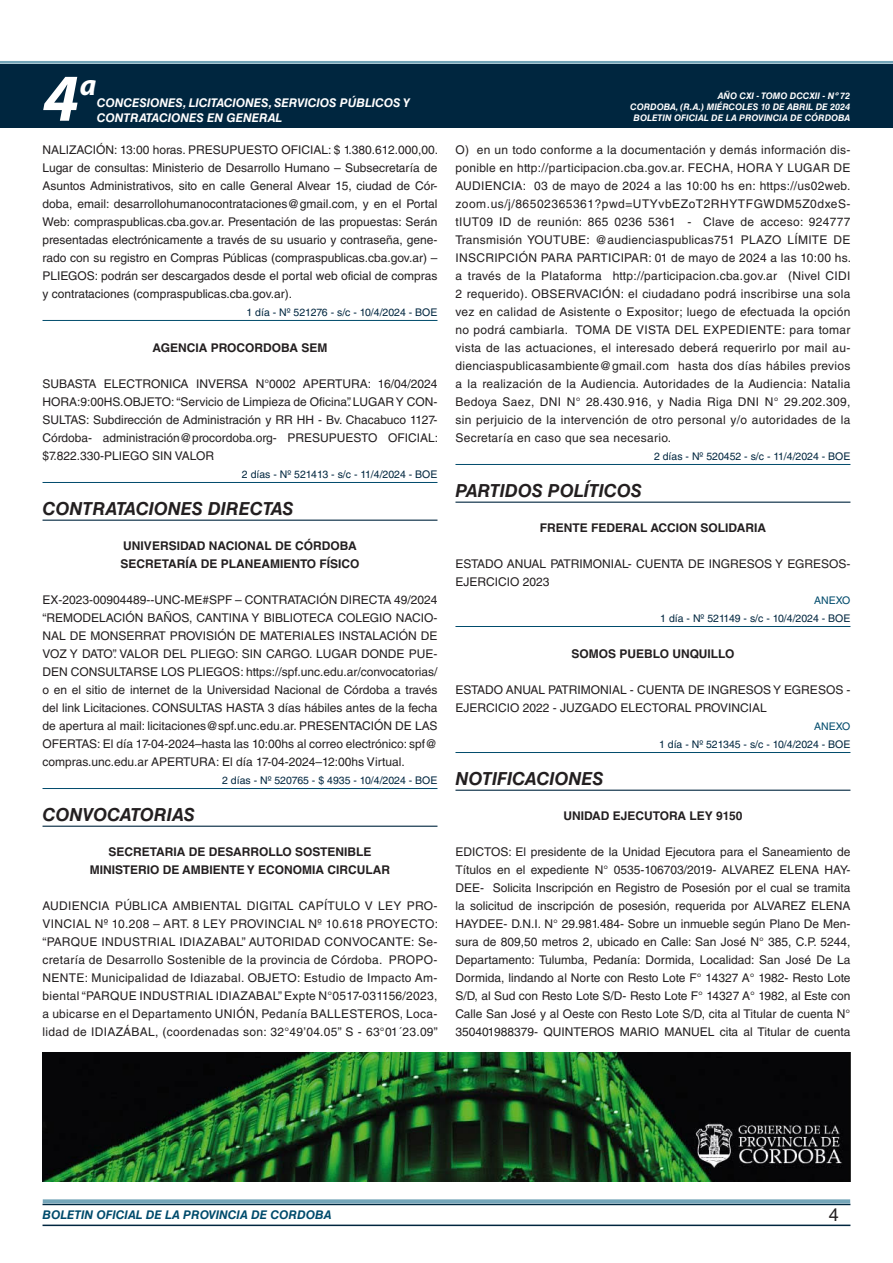
<style>
.page{position:relative;width:893px;height:1263px;background:#fff}
.page>*{position:absolute;margin:0;border:0;box-sizing:border-box;transform-origin:0 0}
.t1{font:italic 700 67.5px "Myriad Pro";color:#fff}
.t2{font:italic 700 30px "Myriad Pro";color:#fff}
.NOMBRE_DE_MINISTERIO{font:italic 700 18px "Helvetica LT Std";color:#231f20}
.t3{font:18px "Helvetica LT Std";color:#231f20}
.TEXTO_BASE{font:12px/18px "Helvetica LT Std";color:#231f20;text-align:justify}
.RESUELVE{font:700 12px "Helvetica LT Std";color:#231f20}
.t4{font:italic 700 12px/14.4px "Helvetica LT Std";color:#fff}
.t5{font:italic 700 12px "Helvetica LT Std";color:#004b6c}
.FECHA_DE_VENCIMIENTO{font:10.5px "Helvetica LT Std";color:#00263f}
.ANEXO{font:10.5px "Helvetica LT Std";color:#004b6c}
.t6{font:italic 700 9px/10.8px "Helvetica LT Std";color:#fff;text-align:right}
</style>
<div class="page">
<div style="left:0;top:61px;width:893px;height:6px;background:#fff;opacity:.75"></div>
<hr style="left:43px;top:1224px;width:807px;height:2px;background:#00263f">
<div style="left:42px;top:1198px;width:809px;height:8px;background:#fff;opacity:.75"></div>
<div style="left:0;top:64px;width:893px;height:64px;background:#00263f"></div>
<hr style="left:43px;top:320px;width:394px;height:1px;background:#004b6c">
<hr style="left:43px;top:482px;width:394px;height:1px;background:#004b6c">
<hr style="left:43px;top:520px;width:394px;height:1px;background:#00263f">
<hr style="left:43px;top:788px;width:394px;height:1px;background:#004b6c">
<hr style="left:43px;top:826px;width:394px;height:1px;background:#00263f">
<hr style="left:455px;top:464px;width:395px;height:1px;background:#004b6c">
<hr style="left:455px;top:502px;width:395px;height:1px;background:#00263f">
<hr style="left:455px;top:626px;width:395px;height:1px;background:#004b6c">
<hr style="left:455px;top:752px;width:395px;height:1px;background:#004b6c">
<hr style="left:455px;top:790px;width:395px;height:1px;background:#00263f">
<img style="left:43px;top:1052px;width:807px;height:129px">
<h1 class="t1" style="left:43px;top:54px;width:38px">4</h1>
<h2 class="t2" style="left:80px;top:66px;width:18px">a</h2>
<p class="t4" style="left:97px;top:96px;width:315px">CONCESIONES, LICITACIONES, SERVICIOS PÚBLICOS Y<br>CONTRATACIONES EN GENERAL</p>
<p class="TEXTO_BASE" style="left:43px;top:141px;width:397px">NALIZACIÓN: 13:00 horas. PRESUPUESTO OFICIAL: $ 1.380.612.000,00.<br>Lugar de consultas: Ministerio de Desarrollo Humano – Subsecretaría de Asuntos Administrativos, sito en calle General Alvear 15, ciudad de Cór&shy;doba, email: desarrollohumanocontrataciones@gmail.com, y en el Portal Web: compraspublicas.cba.gov.ar. Presentación de las propuestas: Serán presentadas electrónicamente a través de su usuario y contraseña, gene&shy;rado con su registro en Compras Públicas (compraspublicas.cba.gov.ar) – PLIEGOS: podrán ser descargados desde el portal web oficial de compras y contrataciones (compraspublicas.cba.gov.ar).</p>
<p class="FECHA_DE_VENCIMIENTO" style="left:247px;top:306px;width:192px">1 día - Nº 521276 - s/c - 10/4/2024 - BOE</p>
<p class="RESUELVE" style="left:153px;top:340px;width:176px">AGENCIA PROCORDOBA SEM</p>
<p class="TEXTO_BASE" style="left:43px;top:375px;width:397px">SUBASTA ELECTRONICA INVERSA N°0002 APERTURA: 16/04/2024<br>HORA:9:00HS.OBJETO: “Servicio de Limpieza de Oficina”. LUGAR Y CON-SULTAS: Subdirección de Administración y RR HH - Bv. Chacabuco 1127- Córdoba- administración@procordoba.org- PRESUPUESTO OFICIAL: $7.822.330-PLIEGO SIN VALOR</p>
<p class="FECHA_DE_VENCIMIENTO" style="left:242px;top:468px;width:197px">2 días - Nº 521413 - s/c - 11/4/2024 - BOE</p>
<p class="NOMBRE_DE_MINISTERIO" style="left:43px;top:498px;width:252px">CONTRATACIONES DIRECTAS</p>
<p class="RESUELVE" style="left:123px;top:538px;width:235px">UNIVERSIDAD NACIONAL DE CÓRDOBA</p>
<p class="RESUELVE" style="left:120px;top:556px;width:241px">SECRETARÍA DE PLANEAMIENTO FÍSICO</p>
<p class="TEXTO_BASE" style="left:43px;top:591px;width:396px">EX-2023-00904489--UNC-ME#SPF – CONTRATACIÓN DIRECTA 49/2024 “REMODELACIÓN BAÑOS, CANTINA Y BIBLIOTECA COLEGIO NACIO-NAL DE MONSERRAT PROVISIÓN DE MATERIALES INSTALACIÓN DE VOZ Y DATO”. VALOR DEL PLIEGO: SIN CARGO. LUGAR DONDE PUE-DEN CONSULTARSE LOS PLIEGOS: https://spf.unc.edu.ar/convocatorias/ o en el sitio de internet de la Universidad Nacional de Córdoba a través del link Licitaciones. CONSULTAS HASTA 3 días hábiles antes de la fecha de apertura al mail: licitaciones@spf.unc.edu.ar. PRESENTACIÓN DE LAS OFERTAS: El día 17-04-2024–hasta las 10:00hs al correo electrónico: spf@ compras.unc.edu.ar APERTURA: El día 17-04-2024–12:00hs Virtual.</p>
<p class="FECHA_DE_VENCIMIENTO" style="left:222px;top:774px;width:217px">2 días - Nº 520765 - $ 4935 - 10/4/2024 - BOE</p>
<p class="NOMBRE_DE_MINISTERIO" style="left:43px;top:804px;width:154px">CONVOCATORIAS</p>
<p class="RESUELVE" style="left:108px;top:844px;width:265px">SECRETARIA DE DESARROLLO SOSTENIBLE</p>
<p class="RESUELVE" style="left:90px;top:862px;width:302px">MINISTERIO DE AMBIENTE Y ECONOMIA CIRCULAR</p>
<p class="TEXTO_BASE" style="left:43px;top:897px;width:397px">AUDIENCIA PÚBLICA AMBIENTAL DIGITAL CAPÍTULO V LEY PRO-VINCIAL Nº 10.208 – ART. 8 LEY PROVINCIAL Nº 10.618 PROYECTO: “PARQUE INDUSTRIAL IDIAZABAL” AUTORIDAD CONVOCANTE: Se&shy;cretaría de Desarrollo Sostenible de la provincia de Córdoba. PROPO-NENTE: Municipalidad de Idiazabal. OBJETO: Estudio de Impacto Am&shy;biental “PARQUE INDUSTRIAL IDIAZABAL” Expte N°0517-031156/2023, a ubicarse en el Departamento UNIÓN, Pedanía BALLESTEROS, Loca&shy;lidad de IDIAZÁBAL, (coordenadas son: 32°49’04.05” S - 63°01´23.09”</p>
<p class="t6" style="left:630px;top:91px;width:222px">AÑO CXI - TOMO DCCXII - Nº 72<br>CORDOBA, (R.A.) MIÉRCOLES 10 DE ABRIL DE 2024</p>
<p class="t6" style="left:634px;top:112px;width:218px">BOLETIN OFICIAL DE LA PROVINCIA DE CÓRDOBA</p>
<p class="TEXTO_BASE" style="left:455px;top:141px;width:397px">O) en un todo conforme a la documentación y demás información dis&shy;ponible en http://participacion.cba.gov.ar. FECHA, HORA Y LUGAR DE AUDIENCIA: 03 de mayo de 2024 a las 10:00 hs en: https://us02web. zoom.us/j/86502365361?pwd=UTYvbEZoT2RHYTFGWDM5Z0dxeS&shy;tIUT09 ID de reunión: 865 0236 5361 - Clave de acceso: 924777<br>Transmisión YOUTUBE: @audienciaspublicas751 PLAZO LÍMITE DE INSCRIPCIÓN PARA PARTICIPAR: 01 de mayo de 2024 a las 10:00 hs. a través de la Plataforma http://participacion.cba.gov.ar (Nivel CIDI 2 requerido). OBSERVACIÓN: el ciudadano podrá inscribirse una sola vez en calidad de Asistente o Expositor; luego de efectuada la opción no podrá cambiarla. TOMA DE VISTA DEL EXPEDIENTE: para tomar vista de las actuaciones, el interesado deberá requerirlo por mail au&shy;dienciaspublicasambiente@gmail.com hasta dos días hábiles previos a la realización de la Audiencia. Autoridades de la Audiencia: Natalia Bedoya Saez, DNI N° 28.430.916, y Nadia Riga DNI N° 29.202.309, sin perjuicio de la intervención de otro personal y/o autoridades de la Secretaría en caso que sea necesario.</p>
<p class="FECHA_DE_VENCIMIENTO" style="left:654px;top:450px;width:198px">2 días - Nº 520452 - s/c - 11/4/2024 - BOE</p>
<p class="NOMBRE_DE_MINISTERIO" style="left:455px;top:480px;width:188px">PARTIDOS POLÍTICOS</p>
<p class="RESUELVE" style="left:540px;top:520px;width:228px">FRENTE FEDERAL ACCION SOLIDARIA</p>
<p class="TEXTO_BASE" style="left:455px;top:555px;width:396px">ESTADO ANUAL PATRIMONIAL- CUENTA DE INGRESOS Y EGRESOS-<br>EJERCICIO 2023</p>
<p class="ANEXO" style="left:814px;top:594px;width:38px">ANEXO</p>
<p class="FECHA_DE_VENCIMIENTO" style="left:660px;top:612px;width:192px">1 día - Nº 521149 - s/c - 10/4/2024 - BOE</p>
<p class="RESUELVE" style="left:572px;top:646px;width:164px">SOMOS PUEBLO UNQUILLO</p>
<p class="TEXTO_BASE" style="left:455px;top:681px;width:396px">ESTADO ANUAL PATRIMONIAL - CUENTA DE INGRESOS Y EGRESOS -<br>EJERCICIO 2022 - JUZGADO ELECTORAL PROVINCIAL</p>
<p class="ANEXO" style="left:814px;top:720px;width:38px">ANEXO</p>
<p class="FECHA_DE_VENCIMIENTO" style="left:659px;top:738px;width:193px">1 día - Nº 521345 - s/c - 10/4/2024 - BOE</p>
<p class="NOMBRE_DE_MINISTERIO" style="left:455px;top:768px;width:149px">NOTIFICACIONES</p>
<p class="RESUELVE" style="left:563px;top:808px;width:181px">UNIDAD EJECUTORA LEY 9150</p>
<p class="TEXTO_BASE" style="left:455px;top:843px;width:396px">EDICTOS: El presidente de la Unidad Ejecutora para el Saneamiento de Títulos en el expediente N° 0535-106703/2019- ALVAREZ ELENA HAY-DEE- Solicita Inscripción en Registro de Posesión por el cual se tramita la solicitud de inscripción de posesión, requerida por ALVAREZ ELENA HAYDEE- D.N.I. N° 29.981.484- Sobre un inmueble según Plano De Men&shy;sura de 809,50 metros 2, ubicado en Calle: San José N° 385, C.P. 5244, Departamento: Tulumba, Pedanía: Dormida, Localidad: San José De La Dormida, lindando al Norte con Resto Lote F° 14327 A° 1982- Resto Lote S/D, al Sud con Resto Lote S/D- Resto Lote F° 14327 A° 1982, al Este con Calle San José y al Oeste con Resto Lote S/D, cita al Titular de cuenta N° 350401988379- QUINTEROS MARIO MANUEL cita al Titular de cuenta</p>
<p class="t5" style="left:43px;top:1208px;width:290px">BOLETIN OFICIAL DE LA PROVINCIA DE CORDOBA</p>
<h3 class="t3" style="left:829px;top:1204px;width:12px">4</h3>
</div>
